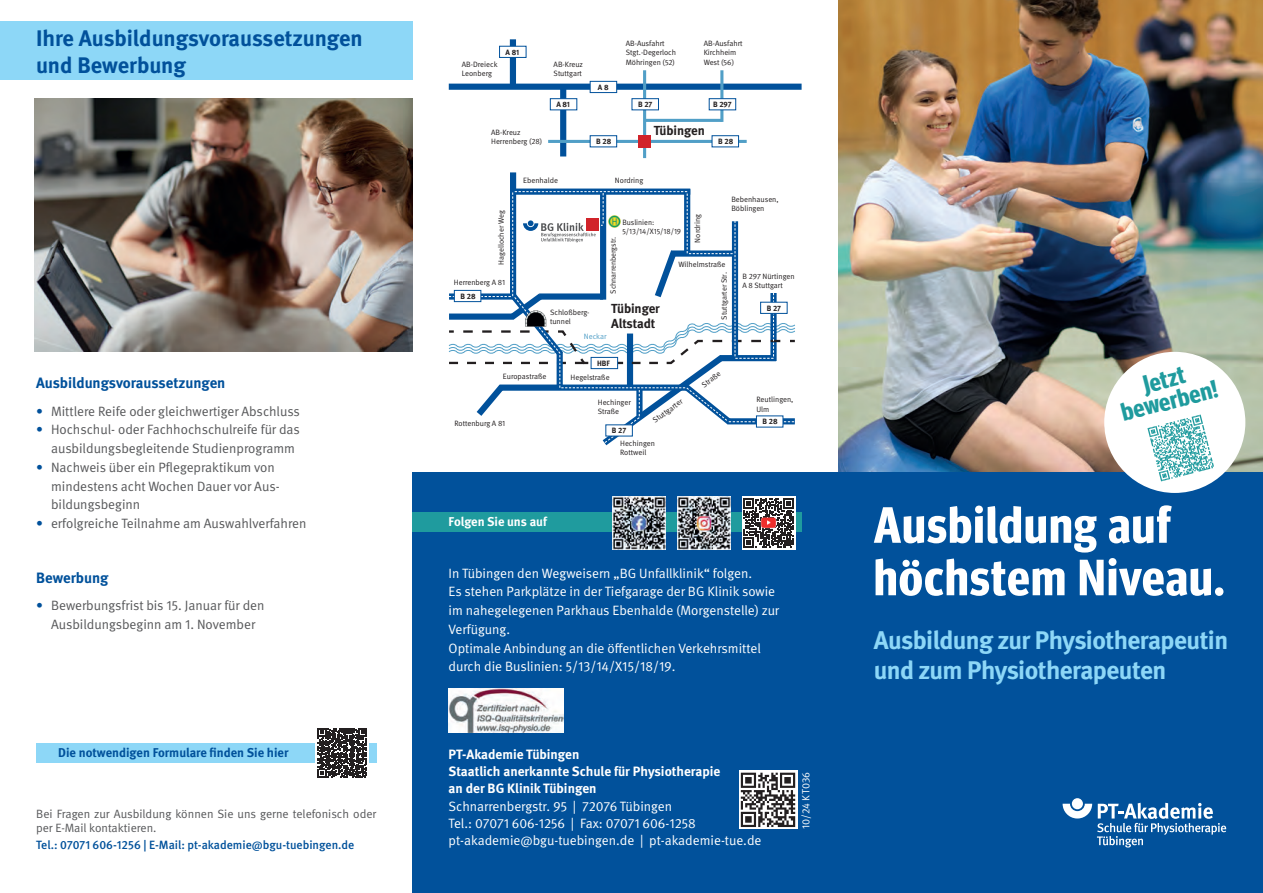
<style>
.page{position:relative;width:1263px;height:893px;background:#fff}
.page>*{position:absolute;margin:0;border:0;box-sizing:border-box;transform-origin:0 0}
.t1{font:700 condensed 51px/52.5px "Meta Headline Pro";letter-spacing:.025em;color:#fff}
.t2{font:700 25.5px/30px "DGUV Meta";letter-spacing:-.02em;color:#8dd7f7}
.t3{font:700 condensed 25.05px/21.6px "Meta Headline Pro";color:#1f9b9e;text-align:center}
.t4{font:700 22.5px/27px "DGUV Meta";color:#01519b}
.t5{font:700 15px "DGUV Meta";color:#01519b}
.t6{font:13.5px/18.8px "DGUV Meta";color:#fff}
.t7{font:13.5px/18.8px "DGUV Meta";color:#57585a}
.t8{font:700 13.5px/17.2px "DGUV Meta";color:#fff}
.t9{font:700 13.05px/15.5px "DGUV Meta";letter-spacing:-.01em;color:#231f20}
.t10{font:700 12.75px "DGUV Meta";color:#01519b}
.t11{font:700 12.75px "DGUV Meta";color:#fff}
.t12{font:12px/13.5px "DGUV Meta";color:#57585a}
.t13{font:500 12px "DGUV Meta";color:#01519b}
.t14{font:10.5px "DGUV Meta";letter-spacing:.025em;color:#fff}
.t15{font:7.65px/9.3px "DGUV Meta";color:#231f20}
.t16{font:700 7.65px "DGUV Meta";letter-spacing:-.01em;color:#231f20}
.t17{font:7.65px "DGUV Meta";color:#519fc7}
.s1{color:#01519b}
</style>
<div class="page">
<div style="left:0;top:21px;width:412px;height:58px;background:#8dd7f7"></div>
<img style="left:838px;top:0;width:425px;height:472px">
<div style="left:412px;top:472px;width:851px;height:421px;background:#01519b"></div>
<svg style="left:739px;top:770px;width:58px;height:59px"></svg>
<svg style="left:741px;top:773px;width:54px;height:54px;background:#878585"></svg>
<div style="left:449px;top:84px;width:352px;height:6px;background:#01519b"></div>
<hr style="left:645px;top:119px;width:77px;height:3px;background:#519fc7">
<hr style="left:643px;top:70px;width:3px;height:88px;background:#519fc7">
<hr style="left:720px;top:70px;width:3px;height:52px;background:#519fc7">
<div style="left:510px;top:39px;width:6px;height:48px;background:#01519b"></div>
<div style="left:560px;top:88px;width:6px;height:68px;background:#01519b"></div>
<hr style="left:548px;top:140px;width:199px;height:3px;background:#519fc7">
<div style="left:638px;top:135px;width:13px;height:12px;background:#d1232a"></div>
<div style="left:499px;top:46px;width:27px;height:12px;background:#fff;border:1px solid #01519b"></div>
<div style="left:550px;top:98px;width:27px;height:12px;background:#fff;border:1px solid #01519b"></div>
<div style="left:590px;top:81px;width:27px;height:12px;background:#fff;border:1px solid #01519b"></div>
<div style="left:632px;top:98px;width:27px;height:12px;background:#fff;border:1px solid #01519b"></div>
<div style="left:590px;top:135px;width:27px;height:12px;background:#fff;border:1px solid #01519b"></div>
<div style="left:712px;top:135px;width:27px;height:12px;background:#fff;border:1px solid #01519b"></div>
<div style="left:709px;top:98px;width:27px;height:12px;background:#fff;border:1px solid #01519b"></div>
<div style="left:1072px;top:798px;width:11px;height:11px;background:#fff;border-radius:50%"></div>
<svg style="left:1062px;top:803px;width:164px;height:44px"></svg>
<img style="left:449px;top:688px;width:114px;height:44px">
<div style="left:1104px;top:352px;width:141px;height:141px;background:#fff;border-radius:50%"></div>
<svg style="left:1147px;top:414px;width:70px;height:71px"></svg>
<div style="left:514px;top:189px;width:176px;height:6px;background:#01519b"></div>
<div style="left:510px;top:172px;width:6px;height:125px;background:#01519b"></div>
<svg style="left:448px;top:191px;width:347px;height:255px"></svg>
<div style="left:412px;top:512px;width:389px;height:20px;background:#1f9b9e"></div>
<img style="left:612px;top:496px;width:54px;height:53px">
<img style="left:677px;top:496px;width:53px;height:53px">
<svg style="left:742px;top:496px;width:53px;height:53px"></svg>
<svg style="left:744px;top:498px;width:49px;height:50px;background:#6b6869"></svg>
<img style="left:761px;top:517px;width:15px;height:11px">
<div style="left:36px;top:743px;width:340px;height:19px;background:#8dd7f7"></div>
<svg style="left:316px;top:728px;width:53px;height:50px"></svg>
<svg style="left:318px;top:728px;width:49px;height:49px;background:#4d4a4b"></svg>
<img style="left:34px;top:99px;width:379px;height:252px">
<h3 class="t4" style="left:36px;top:25px;width:328px">Ihre Ausbildungsvoraussetzungen und Bewerbung</h3>
<h3 class="t5" style="left:36px;top:374px;width:191px">Ausbildungsvoraussetzungen</h3>
<h3 class="t7" style="left:36px;top:402px;width:265px"><span class="s1">•</span> Mittlere Reife oder gleichwertiger Abschluss</h3>
<h3 class="t7" style="left:51px;top:421px;width:250px;text-indent:-15px"><span class="s1">•</span> Hochschul- oder Fachhochschulreife für das ausbildungsbegleitende Studienprogramm</h3>
<h3 class="t7" style="left:51px;top:458px;width:230px;text-indent:-15px"><span class="s1">•</span> Nachweis über ein Pflegepraktikum von mindestens acht Wochen Dauer vor Aus&shy;bildungsbeginn</h3>
<h3 class="t7" style="left:36px;top:514px;width:272px"><span class="s1">•</span> erfolgreiche Teilnahme am Auswahlverfahren</h3>
<h3 class="t5" style="left:36px;top:568px;width:74px">Bewerbung</h3>
<h3 class="t7" style="left:36px;top:596px;width:230px;text-align:center"><span class="s1">•</span> Bewerbungsfrist bis 15. Januar für den<br>Ausbildungsbeginn am 1. November</h3>
<h3 class="t10" style="left:58px;top:745px;width:232px">Die notwendigen Formulare finden Sie hier</h3>
<h3 class="t12" style="left:36px;top:807px;width:342px">Bei Fragen zur Ausbildung können Sie uns gerne telefonisch oder per E-Mail kontaktieren.</h3>
<h3 class="t13" style="left:36px;top:838px;width:320px">Tel.: 07071 606-1256 | E-Mail: pt-akademie@bgu-tuebingen.de</h3>
<p class="t16" style="left:506px;top:47px;width:15px">A 81</p>
<p class="t15" style="left:462px;top:60px;width:37px">AB-Dreieck<br>Leonberg</p>
<p class="t15" style="left:554px;top:60px;width:31px">AB-Kreuz<br>Stuttgart</p>
<p class="t15" style="left:491px;top:128px;width:53px">AB-Kreuz<br>Herrenberg (28)</p>
<p class="t16" style="left:556px;top:100px;width:15px">A 81</p>
<p class="t15" style="left:523px;top:176px;width:36px">Ebenhalde</p>
<p class="t16" style="left:598px;top:83px;width:12px">A 8</p>
<p class="t15" style="left:626px;top:39px;width:52px">AB-Ausfahrt<br>Stgt.-Degerloch<br>Möhringen (52)</p>
<p class="t15" style="left:704px;top:39px;width:40px">AB-Ausfahrt<br>Kirchheim<br>West (56)</p>
<p class="t16" style="left:638px;top:100px;width:16px">B 27</p>
<p class="t16" style="left:713px;top:100px;width:20px">B 297</p>
<h3 class="t9" style="left:654px;top:123px;width:53px">Tübingen</h3>
<p class="t16" style="left:596px;top:137px;width:17px">B 28</p>
<p class="t16" style="left:718px;top:137px;width:17px">B 28</p>
<p class="t15" style="left:615px;top:176px;width:30px">Nordring</p>
<p class="t15" style="left:497px;top:265px;width:56px;rotate:-90deg">Hagellocher Weg</p>
<p class="t15" style="left:454px;top:278px;width:53px">Herrenberg A 81</p>
<p class="t16" style="left:460px;top:292px;width:17px">B 28</p>
<p class="t15" style="left:550px;top:307px;width:41px">Schloßberg&shy;tunnel</p>
<p class="t15" style="left:731px;top:195px;width:49px">Bebenhausen,<br>Böblingen</p>
<p class="t15" style="left:693px;top:243px;width:30px;rotate:-90deg">Nordring</p>
<p class="t15" style="left:622px;top:217px;width:60px">Buslinien:<br>5/13/14/X15/18/19</p>
<p class="t15" style="left:608px;top:294px;width:58px;rotate:-90deg">Schnarrenbergstr.</p>
<p class="t15" style="left:678px;top:260px;width:49px">Wilhelmstraße</p>
<p class="t15" style="left:720px;top:320px;width:49px;rotate:-90deg">Stuttgarter Str.</p>
<p class="t15" style="left:742px;top:272px;width:54px">B 297 Nürtingen<br>A 8 Stuttgart</p>
<h3 class="t9" style="left:611px;top:301px;width:50px">Tübinger<br>Altstadt</h3>
<p class="t16" style="left:767px;top:303px;width:16px">B 27</p>
<p class="t17" style="left:584px;top:332px;width:24px">Neckar</p>
<p class="t16" style="left:597px;top:359px;width:14px">HBF</p>
<p class="t15" style="left:503px;top:372px;width:45px">Europastraße</p>
<p class="t15" style="left:570px;top:372px;width:41px">Hegelstraße</p>
<p class="t15" style="left:598px;top:397px;width:34px">Hechinger<br>Straße</p>
<p class="t15" style="left:620px;top:439px;width:36px">Hechingen<br>Rottweil</p>
<p class="t15" style="left:651px;top:417px;width:36px;rotate:-36deg">Stuttgarter</p>
<p class="t15" style="left:454px;top:419px;width:52px">Rottenburg A 81</p>
<p class="t16" style="left:612px;top:426px;width:16px">B 27</p>
<p class="t15" style="left:700px;top:382px;width:23px;rotate:-36deg">Straße</p>
<h3 class="t11" style="left:449px;top:514px;width:100px">Folgen Sie uns auf</h3>
<p class="t15" style="left:756px;top:395px;width:39px">Reutlingen,<br>Ulm</p>
<p class="t16" style="left:762px;top:417px;width:17px">B 28</p>
<p class="t6" style="left:449px;top:564px;width:332px">In Tübingen den Wegweisern „BG Unfallklinik“ folgen.<br>Es stehen Parkplätze in der Tiefgarage der BG Klinik sowie im nahegelegenen Parkhaus Ebenhalde (Morgenstelle) zur Verfügung.<br>Optimale Anbindung an die öffentlichen Verkehrsmittel durch die Buslinien: 5/13/14/X15/18/19.</p>
<h3 class="t8" style="left:449px;top:746px;width:273px">PT-Akademie Tübingen<br>Staatlich anerkannte Schule für Physiotherapie an der BG Klinik Tübingen</h3>
<h3 class="t6" style="left:449px;top:798px;width:314px;line-height:17.2px">Schnarrenbergstr. 95 | 72076 Tübingen<br>Tel.: 07071 606-1256 | Fax: 07071 606-1258 pt-akademie@bgu-tuebingen.de | pt-akademie-tue.de</h3>
<h3 class="t14" style="left:800px;top:829px;width:59px;rotate:-90deg">10/24 KT036</h3>
<h3 class="t3" style="left:1113px;top:379px;width:100px;rotate:-14deg">Jetzt bewerben!</h3>
<h1 class="t1" style="left:874px;top:496px;width:352px">Ausbildung auf höchstem Niveau.</h1>
<h2 class="t2" style="left:874px;top:626px;width:356px">Ausbildung zur Physiotherapeutin und zum Physiotherapeuten</h2>
</div>
